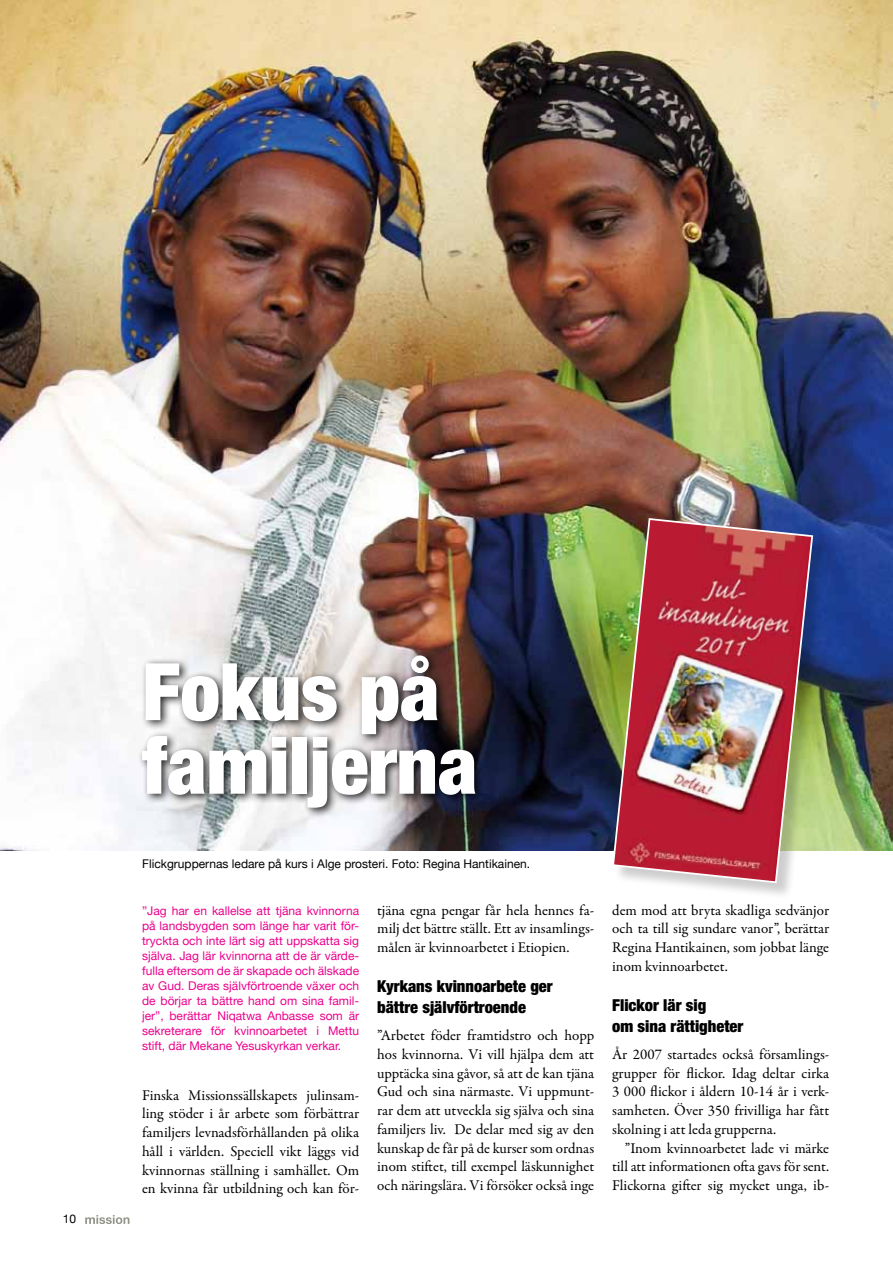
<style>
.page{position:relative;width:893px;height:1263px;background:#fff}
.page>*{position:absolute;margin:0;border:0;box-sizing:border-box;transform-origin:0 0}
.t1{font:900 condensed 79.5px/73.5px "Helvetica Neue LT Std";color:#fff}
.t2{font:900 condensed 16.5px/21px "Helvetica Neue LT Std";color:#000}
.t3{font:15px/18.8px "Garamond Premr Pro";letter-spacing:-.005em;color:#000;text-align:justify}
.t4{font:12px/15px "Helvetica Neue";color:#ec008c;text-align:justify}
.t5{font:12px "Helvetica Neue";color:#000}
</style>
<div class="page">
<svg style="left:85px;top:1215px;width:44px;height:9px"></svg>
<img style="left:0;top:0;width:893px;height:850px">
<div style="left:137px;top:651px;width:349px;height:167px;background:#000;opacity:.85"></div>
<div style="left:613px;top:519px;width:217px;height:381px;background:#000;opacity:.2"></div>
<img style="left:611px;top:517px;width:203px;height:367px">
<p class="t5" style="left:63px;top:1209px;width:15px">10</p>
<h1 class="t1" style="left:142px;top:654px;width:337px">Fokus på familjerna</h1>
<p class="t5" style="left:142px;top:854px;width:390px">Flickgruppernas ledare på kurs i Alge prosteri. Foto: Regina Hantikainen.</p>
<p class="t4" style="left:142px;top:902px;width:219px">”Jag har en kallelse att tjäna kvinnorna på landsbygden som länge har varit för&shy;tryckta och inte lärt sig att uppskatta sig själva. Jag lär kvinnorna att de är värde&shy;fulla eftersom de är skapade och älskade av Gud. Deras självförtroende växer och de börjar ta bättre hand om sina famil&shy;jer”, berättar Niqatwa Anbasse som är sekreterare för kvinnoarbetet i Mettu stift, där Mekane Yesuskyrkan verkar.</p>
<p class="t3" style="left:142px;top:1086px;width:219px">Finska Missionssällskapets julinsam&shy;ling stöder i år arbete som förbättrar familjers levnadsförhållanden på olika håll i världen. Speciell vikt läggs vid kvinnornas ställning i samhället. Om en kvinna får utbildning och kan för-</p>
<p class="t3" style="left:377px;top:901px;width:219px">tjäna egna pengar får hela hennes fa&shy;milj det bättre ställt. Ett av insamlings&shy;målen är kvinnoarbetet i Etiopien.</p>
<p class="t2" style="left:377px;top:975px;width:177px">Kyrkans kvinnoarbete ger bättre självförtroende</p>
<p class="t3" style="left:377px;top:1026px;width:219px">”Arbetet föder framtidstro och hopp hos kvinnorna. Vi vill hjälpa dem att upptäcka sina gåvor, så att de kan tjäna Gud och sina närmaste. Vi uppmunt&shy;rar dem att utveckla sig själva och sina familjers liv. De delar med sig av den kunskap de får på de kurser som ordnas inom stiftet, till exempel läskunnighet och näringslära. Vi försöker också inge</p>
<p class="t3" style="left:612px;top:901px;width:219px">dem mod att bryta skadliga sedvänjor och ta till sig sundare vanor”, berättar Regina Hantikainen, som jobbat länge inom kvinnoarbetet.</p>
<p class="t2" style="left:612px;top:994px;width:133px">Flickor lär sig<br>om sina rättigheter</p>
<p class="t3" style="left:612px;top:1045px;width:219px">År 2007 startades också församlings&shy;grupper för flickor. Idag deltar cirka 3 000 flickor i åldern 10-14 år i verk&shy;samheten. Över 350 frivilliga har fått skolning i att leda grupperna.</p>
<p class="t3" style="left:612px;top:1139px;width:219px;text-indent:13px">”Inom kvinnoarbetet lade vi märke till att informationen ofta gavs för sent.<br>Flickorna gifter sig mycket unga, ib-</p>
</div>
